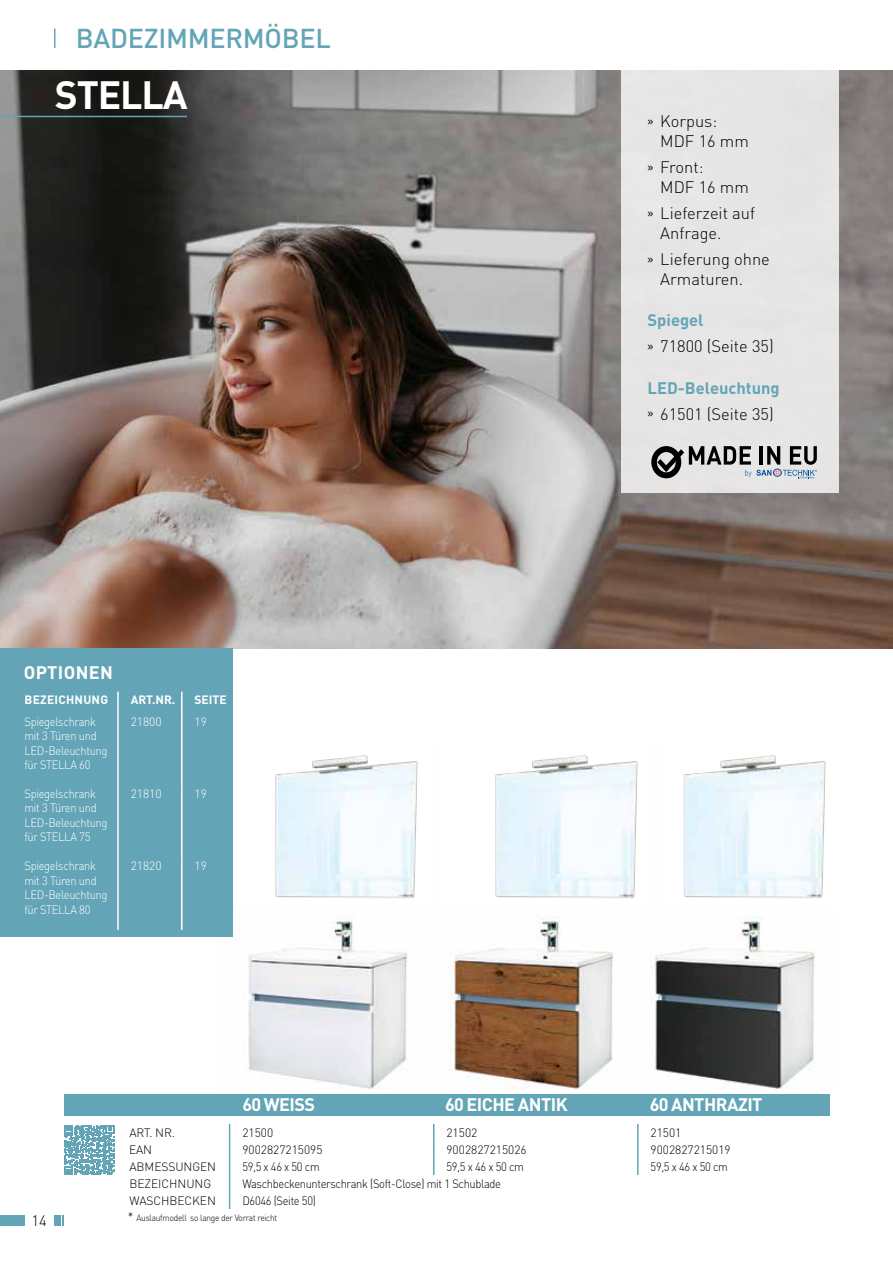
<style>
.page{position:relative;width:893px;height:1263px;background:#fff}
.page>*{position:absolute;margin:0;border:0;box-sizing:border-box;transform-origin:0 0}
.t1{font:700 39px "DIN Pro";letter-spacing:-.03em;color:#fff}
.t2{font:500 27px "DIN Pro";letter-spacing:-.01em;color:#63a5b7}
.t3{font:700 18px "DIN Pro";letter-spacing:-.03em;color:#fff}
.t4{font:700 18px "DIN Pro";letter-spacing:.02em;color:#fff}
.t5{font:300 16.5px/19.8px "DIN Pro";color:#000}
.t6{font:700 16.5px/26.2px "DIN Pro";color:#63a5b7}
.t7{font:300 15px "DIN Pro";color:#000}
.t8{font:300 12px/14.4px "DIN Pro";letter-spacing:-.03em;color:#fff;scale:.93 1}
.t9{font:300 12px "DIN Pro";letter-spacing:-.03em;color:#000;scale:.93 1}
.t10{font:300 12px "DIN Pro";color:#000}
.t11{font:300 12px "DIN Pro";letter-spacing:-.005em;color:#000}
.t12{font:700 12px "DIN Pro";letter-spacing:.02em;color:#fff}
.t13{font:300 12px "DIN Pro";color:#fff}
.t14{font:300 12px "DIN Pro";letter-spacing:-.03em;color:#000}
.t15{font:300 9px "DIN Pro";letter-spacing:-.03em;color:#000;scale:.93 1}
.s1{font-family:"Myriad Pro";font-weight:400;font-size:12px}
.s2{font-weight:700;color:#63a5b7}
.s3{font-family:"Myriad Pro";font-weight:400;font-size:12px;color:#000}
.s4{font-weight:300;color:#000}
.s5{font-size:12px}
</style>
<div class="page">
<img style="left:0;top:70px;width:893px;height:578px">
<div style="left:622px;top:70px;width:217px;height:422px;background:#e6e6e5"></div>
<hr style="left:54px;top:28px;width:2px;height:20px;background:#63a5b7">
<hr style="left:0;top:116px;width:187px;height:1px;background:#63a5b7">
<div style="left:64px;top:1094px;width:765px;height:21px;background:#63a5b7"></div>
<svg style="left:229px;top:1124px;width:1px;height:85px"></svg>
<svg style="left:433px;top:1124px;width:1px;height:51px"></svg>
<svg style="left:637px;top:1124px;width:2px;height:51px"></svg>
<svg style="left:64px;top:1125px;width:50px;height:50px"></svg>
<img style="left:248px;top:916px;width:160px;height:173px">
<img style="left:449px;top:916px;width:165px;height:173px">
<img style="left:651px;top:916px;width:164px;height:173px">
<img style="left:275px;top:755px;width:143px;height:143px">
<img style="left:495px;top:755px;width:143px;height:143px">
<img style="left:683px;top:755px;width:143px;height:143px">
<div style="left:0;top:648px;width:233px;height:289px;background:#63a5b7"></div>
<hr style="left:117px;top:692px;width:2px;height:21px;background:#fff">
<hr style="left:117px;top:713px;width:2px;height:72px;background:#fff">
<hr style="left:117px;top:785px;width:2px;height:72px;background:#fff">
<hr style="left:117px;top:857px;width:2px;height:73px;background:#fff">
<hr style="left:181px;top:692px;width:2px;height:21px;background:#fff">
<hr style="left:181px;top:713px;width:2px;height:72px;background:#fff">
<hr style="left:181px;top:785px;width:2px;height:72px;background:#fff">
<hr style="left:181px;top:857px;width:2px;height:73px;background:#fff">
<svg style="left:651px;top:446px;width:166px;height:32px;background:#969799"></svg>
<div style="left:0;top:1215px;width:24px;height:11px;background:#63a5b7"></div>
<hr style="left:54px;top:1215px;width:4px;height:11px;background:#63a5b7">
<svg style="left:59px;top:1215px;width:5px;height:11px"></svg>
<h2 class="t2" style="left:76px;top:17px;width:256px">BADEZIMMERMÖBEL</h2>
<h1 class="t1" style="left:55px;top:62px;width:134px">STELLA</h1>
<h3 class="t4" style="left:24px;top:657px;width:91px">OPTIONEN</h3>
<p class="t12" style="left:25px;top:690px;width:85px">BEZEICHNUNG</p>
<p class="t12" style="left:131px;top:690px;width:46px">ART.NR.</p>
<p class="t12" style="left:195px;top:690px;width:34px">SEITE</p>
<p class="t8" style="left:24px;top:713px;width:91px">Spiegelschrank mit 3 Türen und<br>LED-Beleuchtung für STELLA 60</p>
<p class="t13" style="left:131px;top:712px;width:32px">21800</p>
<p class="t13" style="left:195px;top:712px;width:14px">19</p>
<p class="t8" style="left:24px;top:785px;width:91px">Spiegelschrank mit 3 Türen und<br>LED-Beleuchtung für STELLA 75</p>
<p class="t13" style="left:131px;top:784px;width:32px">21810</p>
<p class="t13" style="left:195px;top:784px;width:14px">19</p>
<p class="t8" style="left:24px;top:858px;width:91px">Spiegelschrank mit 3 Türen und<br>LED-Beleuchtung für STELLA 80</p>
<p class="t13" style="left:131px;top:857px;width:32px">21820</p>
<p class="t13" style="left:195px;top:857px;width:14px">19</p>
<h3 class="t5" style="left:660px;top:110px;width:90px;text-indent:-13px"><span class="s1">»</span> Korpus:<br>MDF 16 mm</h3>
<h3 class="t5" style="left:660px;top:156px;width:90px;text-indent:-13px"><span class="s1">»</span> Front:<br>MDF 16 mm</h3>
<h3 class="t5" style="left:660px;top:202px;width:96px;text-indent:-13px"><span class="s1">»</span> Lieferzeit auf<br>Anfrage.</h3>
<h3 class="t5" style="left:660px;top:248px;width:111px;text-indent:-13px"><span class="s1">»</span> Lieferung ohne<br>Armaturen.</h3>
<h3 class="t5" style="left:647px;top:306px;width:128px;line-height:26.2px"><span class="s2">Spiegel<br></span><span class="s1">»</span> 71800 (Seite 35)</h3>
<h3 class="t6" style="left:647px;top:372px;width:134px">LED-Beleuchtung <span class="s3">»</span> <span class="s4">61501 (Seite 35)</span></h3>
<h3 class="t3" style="left:243px;top:1090px;width:74px">60 WEISS</h3>
<h3 class="t3" style="left:445px;top:1090px;width:124px">60 EICHE ANTIK</h3>
<h3 class="t3" style="left:650px;top:1090px;width:114px">60 ANTHRAZIT</h3>
<p class="t7" style="left:31px;top:1209px;width:17px">14</p>
<p class="t14" style="left:129px;top:1123px;width:47px">ART. NR.</p>
<p class="t10" style="left:242px;top:1123px;width:32px">21500</p>
<p class="t10" style="left:446px;top:1123px;width:32px">21502</p>
<p class="t10" style="left:651px;top:1123px;width:32px">21501</p>
<p class="t10" style="left:129px;top:1140px;width:24px">EAN</p>
<p class="t10" style="left:242px;top:1140px;width:82px">9002827215095</p>
<p class="t10" style="left:446px;top:1140px;width:82px">9002827215026</p>
<p class="t10" style="left:651px;top:1140px;width:82px">9002827215019</p>
<p class="t11" style="left:129px;top:1157px;width:88px">ABMESSUNGEN</p>
<p class="t9" style="left:242px;top:1157px;width:85px">59,5 x 46 x 50 cm</p>
<p class="t9" style="left:446px;top:1157px;width:85px">59,5 x 46 x 50 cm</p>
<p class="t9" style="left:651px;top:1157px;width:85px">59,5 x 46 x 50 cm</p>
<p class="t11" style="left:129px;top:1174px;width:83px">BEZEICHNUNG</p>
<p class="t9" style="left:242px;top:1174px;width:280px">Waschbeckenunterschrank (Soft-Close) mit 1 Schublade</p>
<p class="t11" style="left:129px;top:1191px;width:88px">WASCHBECKEN</p>
<p class="t9" style="left:242px;top:1191px;width:81px">D6046 (Seite 50)</p>
<p class="t15" style="left:128px;top:1210px;width:162px"><span class="s5">*</span> Auslaufmodell so lange der Vorrat reicht</p>
</div>
